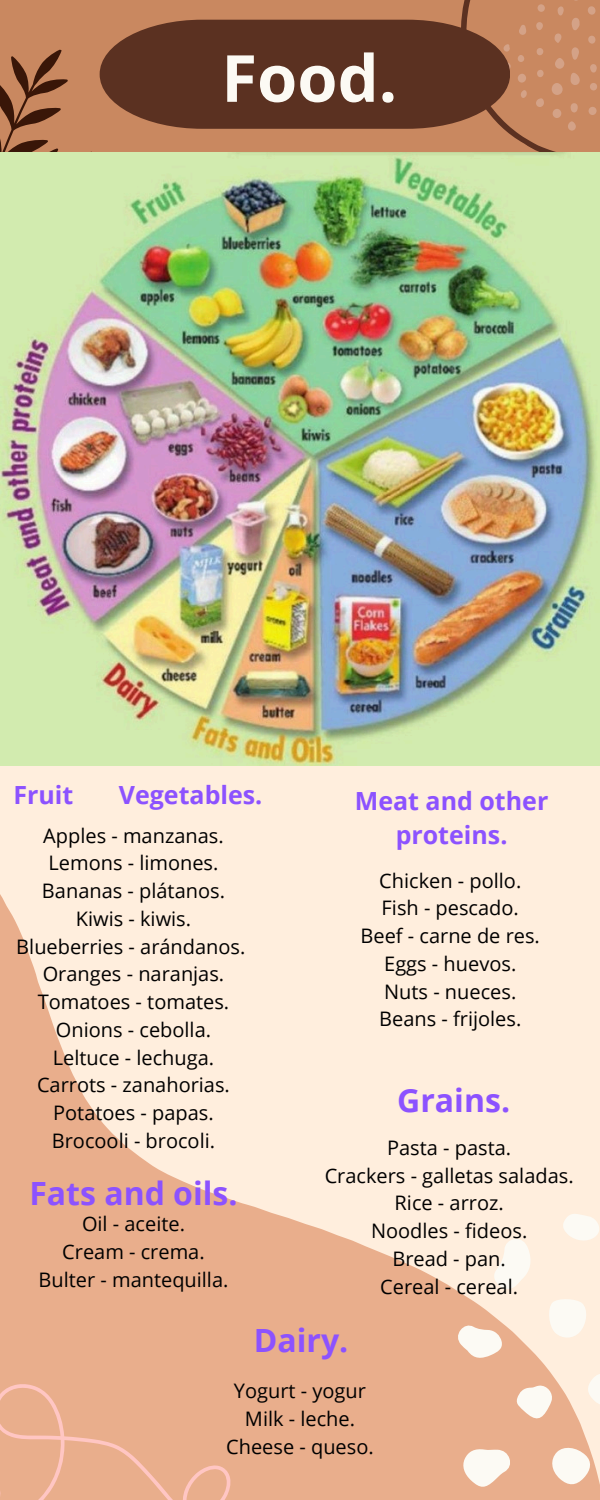
<style>
.page{position:relative;width:600px;height:1500px;background:#fed}
.page>*{position:absolute;margin:0;border:0;box-sizing:border-box;transform-origin:0 0}
.t1{font:700 65px "Open Sans";color:#fcfaf4}
.t2{font:700 32px "Open Sans";color:#8c52ff}
.t3{font:700 25px/34.5px "Open Sans";color:#8c52ff;text-align:center}
.t4{font:20px "Open Sans";color:#000}
</style>
<div class="page">
<div style="left:0;top:0;width:409px;height:153px;background:#c98860"></div>
<svg style="left:0;top:894px;width:600px;height:606px"></svg>
<svg style="left:462px;top:1448px;width:49px;height:41px;background:#f5dfcf"></svg>
<svg style="left:493px;top:1238px;width:40px;height:52px"></svg>
<svg style="left:547px;top:1298px;width:41px;height:41px"></svg>
<svg style="left:550px;top:1445px;width:42px;height:41px;background:#f4dccb"></svg>
<svg style="left:457px;top:1324px;width:46px;height:36px;background:#f4dccb"></svg>
<svg style="left:586px;top:1371px;width:14px;height:37px"></svg>
<svg style="left:515px;top:1385px;width:39px;height:37px"></svg>
<svg style="left:561px;top:1212px;width:39px;height:30px"></svg>
<div style="left:0;top:1383px;width:262px;height:117px;background:#e9ae8c"></div>
<div style="left:409px;top:0;width:191px;height:153px;background:#c98860"></div>
<svg style="left:0;top:30px;width:185px;height:123px;background:#b37853"></svg>
<div style="left:552px;top:83px;width:11px;height:12px;background:#d4a287;border-radius:50%"></div>
<svg style="left:571px;top:72px;width:9px;height:13px"></svg>
<svg style="left:571px;top:18px;width:9px;height:13px"></svg>
<div style="left:555px;top:58px;width:9px;height:11px;background:#d4a287;border-radius:50%"></div>
<svg style="left:571px;top:47px;width:8px;height:13px"></svg>
<div style="left:553px;top:109px;width:8px;height:9px;background:#d4a287;border-radius:50%"></div>
<div style="left:518px;top:74px;width:8px;height:9px;background:#d4a287;border-radius:50%"></div>
<div style="left:568px;top:121px;width:8px;height:10px;background:#d4a287;border-radius:50%"></div>
<svg style="left:519px;top:25px;width:7px;height:10px"></svg>
<svg style="left:536px;top:98px;width:8px;height:9px"></svg>
<svg style="left:570px;top:103px;width:8px;height:10px"></svg>
<div style="left:589px;top:107px;width:8px;height:8px;background:#d4a287;border-radius:50%"></div>
<div style="left:588px;top:6px;width:8px;height:9px;background:#d4a287;border-radius:50%"></div>
<svg style="left:554px;top:33px;width:7px;height:10px"></svg>
<div style="left:588px;top:36px;width:7px;height:8px;background:#d4a287;border-radius:50%"></div>
<svg style="left:590px;top:64px;width:7px;height:9px"></svg>
<div style="left:538px;top:4px;width:7px;height:8px;background:#d4a287;border-radius:50%"></div>
<div style="left:590px;top:83px;width:7px;height:8px;background:#d4a287;border-radius:50%"></div>
<svg style="left:557px;top:6px;width:7px;height:10px"></svg>
<div style="left:536px;top:22px;width:7px;height:8px;background:#d4a287;border-radius:3px"></div>
<div style="left:537px;top:70px;width:7px;height:7px;background:#d4a287;border-radius:50%"></div>
<div style="left:537px;top:48px;width:6px;height:7px;background:#d4a287;border-radius:50%"></div>
<div style="left:518px;top:55px;width:6px;height:7px;background:#d4a287;border-radius:50%"></div>
<svg style="left:521px;top:90px;width:6px;height:8px"></svg>
<div style="left:505px;top:63px;width:6px;height:7px;background:#cf9676;border-radius:50%"></div>
<img style="left:0;top:153px;width:600px;height:613px">
<svg style="left:100px;top:20px;width:410px;height:109px;background:#663927"></svg>
<p class="t1" style="left:221px;top:32px;width:177px">Food.</p>
<p class="t3" style="left:13px;top:777px;width:61px">Fruit</p>
<p class="t3" style="left:119px;top:777px;width:145px">Vegetables.</p>
<p class="t3" style="left:355px;top:783px;width:195px">Meat and other proteins.</p>
<p class="t4" style="left:43px;top:821px;width:182px">Apples - manzanas.</p>
<p class="t4" style="left:48px;top:849px;width:172px">Lemons - limones.</p>
<h1 class="t4" style="left:42px;top:877px;width:185px">Bananas - plátanos.</h1>
<p class="t4" style="left:76px;top:904px;width:117px">Kiwis - kiwis.</p>
<p class="t4" style="left:16px;top:932px;width:231px">Blueberries - arándanos.</p>
<p class="t4" style="left:43px;top:960px;width:183px">Oranges - naranjas.</p>
<p class="t4" style="left:38px;top:988px;width:193px">Tomatoes - tomates.</p>
<h3 class="t4" style="left:56px;top:1015px;width:157px">Onions - cebolla.</h3>
<h3 class="t4" style="left:53px;top:1043px;width:163px">Leltuce - lechuga.</h3>
<p class="t4" style="left:37px;top:1071px;width:194px">Carrots - zanahorias.</p>
<p class="t4" style="left:53px;top:1099px;width:162px">Potatoes - papas.</p>
<p class="t4" style="left:52px;top:1126px;width:165px">Brocooli - brocoli.</p>
<p class="t4" style="left:379px;top:866px;width:144px">Chicken - pollo.</p>
<p class="t4" style="left:382px;top:894px;width:139px">Fish - pescado.</p>
<p class="t4" style="left:361px;top:922px;width:181px">Beef - carne de res.</p>
<p class="t4" style="left:384px;top:950px;width:134px">Eggs - huevos.</p>
<p class="t4" style="left:384px;top:977px;width:134px">Nuts - nueces.</p>
<p class="t4" style="left:379px;top:1005px;width:144px">Beans - frijoles.</p>
<p class="t2" style="left:397px;top:1078px;width:114px">Grains.</p>
<p class="t4" style="left:387px;top:1133px;width:126px">Pasta - pasta.</p>
<p class="t4" style="left:325px;top:1161px;width:251px">Crackers - galletas saladas.</p>
<p class="t4" style="left:395px;top:1189px;width:111px">Rice - arroz.</p>
<p class="t4" style="left:371px;top:1217px;width:158px">Noodles - fideos.</p>
<h2 class="t4" style="left:392px;top:1244px;width:115px">Bread - pan.</h2>
<p class="t4" style="left:380px;top:1272px;width:139px">Cereal - cereal.</p>
<p class="t2" style="left:29px;top:1171px;width:210px">Fats and oils.</p>
<p class="t4" style="left:82px;top:1210px;width:105px">Oil - aceite.</p>
<p class="t4" style="left:62px;top:1238px;width:144px">Cream - crema.</p>
<p class="t4" style="left:39px;top:1266px;width:191px">Bulter - mantequilla.</p>
<p class="t2" style="left:254px;top:1318px;width:96px">Dairy.</p>
<p class="t4" style="left:234px;top:1377px;width:134px">Yogurt - yogur</p>
<p class="t4" style="left:245px;top:1405px;width:112px">Milk - leche.</p>
<p class="t4" style="left:226px;top:1432px;width:149px">Cheese - queso.</p>
</div>
